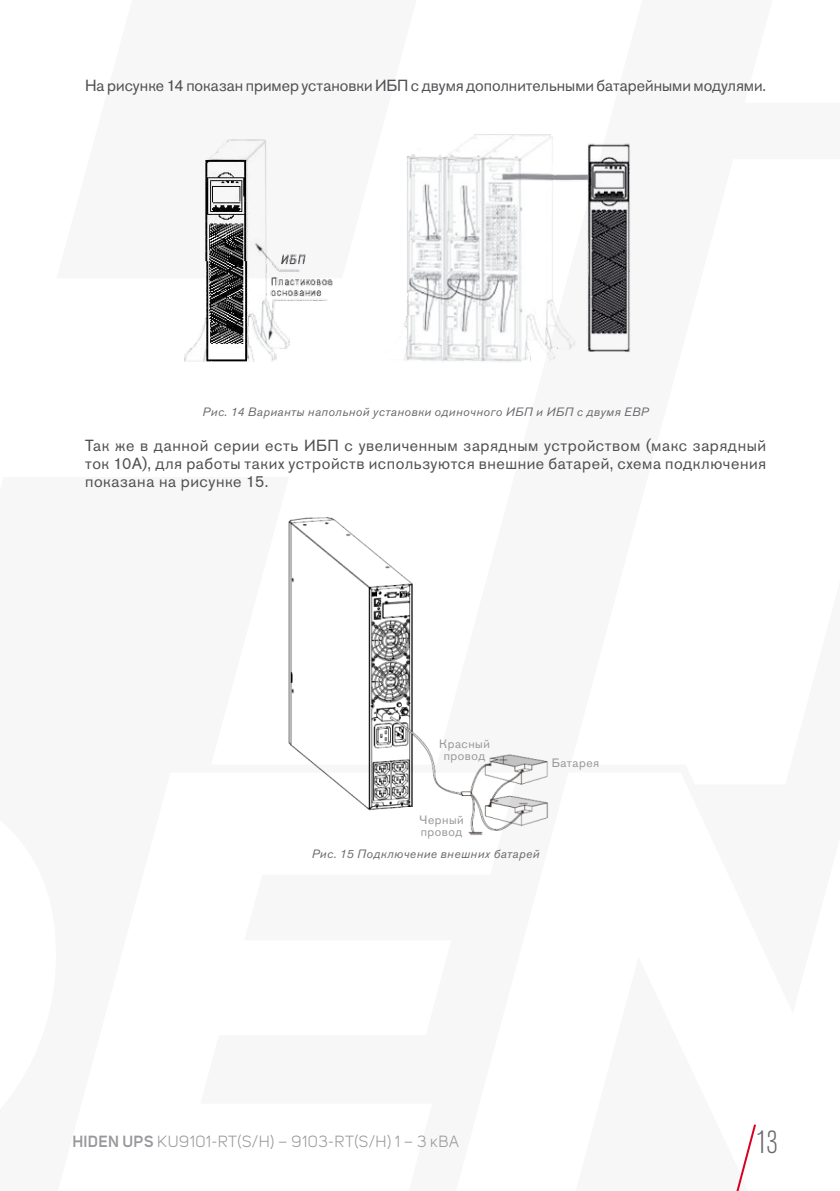
<style>
.page{position:relative;width:840px;height:1191px;background:#fff}
.page>*{position:absolute;margin:0;border:0;box-sizing:border-box;transform-origin:0 0}
.t1{font:300 condensed 32px "Akzidenz Grotesk Pro";color:#68676c}
.t2{font:16px/18px "Akzidenz Grotesk Pro";letter-spacing:.005em;color:#504f53;text-align:justify}
.t3{font:16px "Uni Sans";letter-spacing:.04em;color:#98989c}
.t4{font:italic 12px "Akzidenz Grotesk Pro";letter-spacing:.04em;color:#68676c}
.t5{font:12px/12px "Akzidenz Grotesk Pro";letter-spacing:.045em;color:#98989c;text-align:center}
.s1{font-weight:600}
</style>
<div class="page">
<svg style="left:736px;top:1124px;width:20px;height:67px"></svg>
<img style="left:184px;top:134px;width:447px;height:228px">
<img style="left:288px;top:517px;width:261px;height:318px">
<p class="t2" style="left:85px;top:77px;width:682px">На рисунке 14 показан пример установки ИБП с двумя дополнительными батарейными модулями.</p>
<p class="t4" style="left:202px;top:403px;width:447px">Рис. 14 Варианты напольной установки одиночного ИБП и ИБП с двумя EBP</p>
<p class="t2" style="left:85px;top:436px;width:682px">Так же в данной серии есть ИБП с увеличенным зарядным устройством (макс зарядный ток 10А), для работы таких устройств используются внешние батарей, схема подключения показана на рисунке 15.</p>
<p class="t5" style="left:439px;top:738px;width:52px">Красный провод</p>
<p class="t5" style="left:551px;top:757px;width:49px">Батарея</p>
<p class="t5" style="left:419px;top:814px;width:45px;text-align:left">Черный провод</p>
<p class="t4" style="left:311px;top:845px;width:229px">Рис. 15 Подключение внешних батарей</p>
<p class="t3" style="left:72px;top:1132px;width:388px"><span class="s1">HIDEN UPS</span> KU9101-RT(S/H) – 9103-RT(S/H) 1 – 3 кВА</p>
<h1 class="t1" style="left:755px;top:1121px;width:23px">13</h1>
</div>
